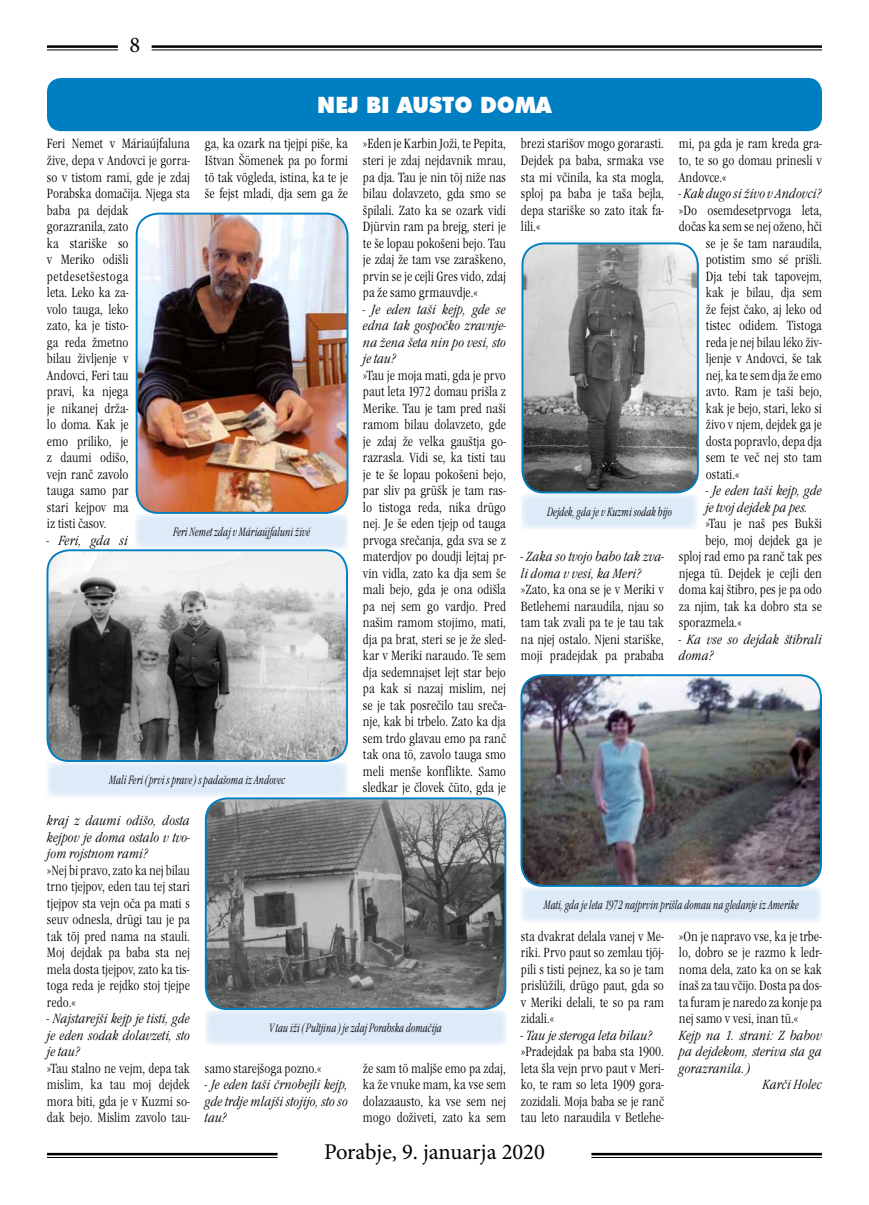
<style>
.page{position:relative;width:869px;height:1205px;background:#fff}
.page>*{position:absolute;margin:0;border:0;box-sizing:border-box;transform-origin:0 0}
.t1{font:22.5px "Minion Pro";color:#000}
.t2{font:900 22.5px "Futura BT";color:#fff;scale:.95 1}
.t3{font:13.75px/16.5px "Garamond Itc TEE Ligh Cond";color:#000;text-align:justify}
.t4{font:13.75px/16.5px "Garamond Itc TEE Ligh Cond Ital";color:#000;text-align:justify}
.t5{font:12.5px "Garamond Itc TEE Ligh Cond Ital";color:#000;scale:.8 1}
</style>
<div class="page">
<hr style="left:47px;top:45px;width:71px;height:3px;background:#000">
<hr style="left:47px;top:50px;width:71px;height:1px;background:#000">
<hr style="left:151px;top:45px;width:670px;height:3px;background:#000">
<hr style="left:151px;top:50px;width:670px;height:1px;background:#000">
<hr style="left:47px;top:1153px;width:230px;height:2px;background:#000">
<hr style="left:47px;top:1157px;width:230px;height:1px;background:#000">
<hr style="left:591px;top:1153px;width:230px;height:2px;background:#000">
<hr style="left:591px;top:1157px;width:230px;height:1px;background:#000">
<div style="left:47px;top:78px;width:774px;height:53px;background:#007ec2;border-radius:14px"></div>
<img style="left:136px;top:214px;width:211px;height:299px">
<div style="left:136px;top:213px;width:212px;height:301px;border:2px solid #007ec2;border-radius:22px"></div>
<div style="left:135px;top:514px;width:213px;height:35px;background:#ddeaf8"></div>
<img style="left:524px;top:243px;width:173px;height:249px">
<div style="left:521px;top:242px;width:177px;height:251px;border:2px solid #007ec2;border-radius:22px"></div>
<div style="left:520px;top:493px;width:178px;height:36px;background:#ddeaf8"></div>
<img style="left:49px;top:550px;width:298px;height:211px">
<div style="left:46px;top:549px;width:302px;height:213px;border:2px solid #007ec2;border-radius:22px"></div>
<div style="left:46px;top:762px;width:302px;height:35px;background:#ddeaf8"></div>
<img style="left:206px;top:798px;width:299px;height:211px">
<div style="left:205px;top:797px;width:301px;height:213px;border:2px solid #007ec2;border-radius:22px"></div>
<div style="left:205px;top:1010px;width:301px;height:35px;background:#ddeaf8"></div>
<img style="left:523px;top:675px;width:297px;height:211px">
<div style="left:520px;top:674px;width:301px;height:213px;border:2px solid #007ec2;border-radius:22px"></div>
<div style="left:520px;top:887px;width:301px;height:35px;background:#ddeaf8"></div>
<h1 class="t1" style="left:129px;top:30px;width:12px">8</h1>
<h1 class="t2" style="left:317px;top:91px;width:101px">NEJBIAUSTO</h1>
<h1 class="t2" style="left:480px;top:91px;width:20px">DOMA</h1>
<p class="t3" style="left:47px;top:136px;width:144px;text-align:left">Feri Nemet v Máriaújfaluna žive, depa v Andovci je gorra&shy;so v tistom rami, gde je zdaj<br>Porabska domačija. Njega sta baba pa dejdak gorazranila, zato<br>ka stariške so<br>v Meriko odišli petdesetšestoga<br>leta. Leko ka za-<br>volo tauga, leko<br>zato, ka je tisto-<br>ga reda žmetno<br>bilau življenje v<br>Andovci, Feri tau<br>pravi, ka njega<br>je nikanej drža-<br>lo doma. Kak je<br>emo priliko, je<br>z daumi odišo,<br>vejn ranč zavolo<br>tauga samo par<br>stari kejpov ma<br>iz tisti časov.</p>
<p class="t4" style="left:47px;top:532px;width:83px">- Feri, gda si</p>
<p class="t3" style="left:205px;top:136px;width:144px">ga, ka ozark na tjejpi piše, ka Ištvan Šömenek pa po formi tö tak vögleda, istina, ka te je še fejst mladi, dja sem ga že</p>
<p class="t5" style="left:173px;top:525px;width:173px">Feri Nemet zdaj v Máriaújfaluni živé</p>
<p class="t5" style="left:109px;top:773px;width:221px">Mali Feri (prvi s prave) s padašoma iz Andovec</p>
<p class="t3" style="left:363px;top:136px;width:144px">»Eden je Karbin Joži, te Pepita, steri je zdaj nejdavnik mrau, pa dja. Tau je nin töj niže nas bilau dolavzeto, gda smo se špilali. Zato ka se ozark vidi Djürvin ram pa brejg, steri je te še lopau pokošeni bejo. Tau je zdaj že tam vse zaraškeno, prvin se je cejli Gres vido, zdaj pa že samo grmauvdje.«</p>
<p class="t4" style="left:363px;top:301px;width:145px">- Je eden taši kejp, gde se edna tak gospočko zravnje&shy;na žena šeta nin po vesi, sto je tau?</p>
<p class="t3" style="left:363px;top:367px;width:144px">»Tau je moja mati, gda je prvo paut leta 1972 domau prišla z Merike. Tau je tam pred naši ramom bilau dolavzeto, gde je zdaj že velka gauštja go&shy;razrasla. Vidi se, ka tisti tau je te še lopau pokošeni bejo, par sliv pa grüšk je tam ras&shy;lo tistoga reda, nika drügo nej. Je še eden tjejp od tauga prvoga srečanja, gda sva se z materdjov po doudji lejtaj pr&shy;vin vidla, zato ka dja sem še mali bejo, gda je ona odišla pa nej sem go vardjo. Pred našim ramom stojimo, mati, dja pa brat, steri se je že sled&shy;kar v Meriki naraudo. Te sem dja sedemnajset lejt star bejo pa kak si nazaj mislim, nej se je tak posrečilo tau sreča&shy;nje, kak bi trbelo. Zato ka dja sem trdo glavau emo pa ranč tak ona tö, zavolo tauga smo meli menše konflikte. Samo sledkar je človek čüto, gda je</p>
<p class="t4" style="left:47px;top:813px;width:145px">kraj z daumi odišo, dosta kejpov je doma ostalo v tvo&shy;jom rojstnom rami?</p>
<p class="t3" style="left:47px;top:862px;width:144px">»Nej bi pravo, zato ka nej bilau trno tjejpov, eden tau tej stari tjejpov sta vejn oča pa mati s seuv odnesla, drügi tau je pa tak töj pred nama na stauli.<br>Moj dejdak pa baba sta nej mela dosta tjejpov, zato ka tis&shy;toga reda je rejdko stoj tjejpe redo.«</p>
<p class="t4" style="left:47px;top:1011px;width:144px">- Najstarejši kejp je tisti, gde je eden sodak dolavzeti, sto je tau?</p>
<p class="t3" style="left:47px;top:1060px;width:144px">»Tau stalno ne vejm, depa tak mislim, ka tau moj dejdek mora biti, gda je v Kuzmi so&shy;dak bejo. Mislim zavolo tau-</p>
<p class="t5" style="left:269px;top:1021px;width:217px">V tau iži (Pultjina) je zdaj Porabska domačija</p>
<p class="t3" style="left:205px;top:1060px;width:118px">samo starejšoga pozno.«</p>
<p class="t4" style="left:205px;top:1077px;width:144px">- Je eden taši črnobejli kejp, gde trdje mlajši stojijo, sto so tau?</p>
<p class="t3" style="left:363px;top:1060px;width:144px">že sam tö maljše emo pa zdaj, ka že vnuke mam, ka vse sem dolazaausto, ka vse sem nej mogo doživeti, zato ka sem</p>
<p class="t3" style="left:520px;top:136px;width:144px">brezi starišov mogo gorarasti.<br>Dejdek pa baba, srmaka vse sta mi včinila, ka sta mogla, sploj pa baba je taša bejla, depa stariške so zato itak fa&shy;lili.«</p>
<p class="t3" style="left:678px;top:136px;width:144px">mi, pa gda je ram kreda gra&shy;to, te so go domau prinesli v Andovce.«</p>
<p class="t4" style="left:678px;top:186px;width:144px">- Kak dugo si živo v Andovci?</p>
<p class="t3" style="left:678px;top:202px;width:144px">»Do osemdesetprvoga leta,</p>
<p class="t3" style="left:678px;top:218px;width:144px">dočas ka sem se nej oženo, hči</p>
<p class="t3" style="left:705px;top:235px;width:117px">se je še tam naraudila,</p>
<p class="t3" style="left:705px;top:251px;width:117px">potistim smo sé prišli.</p>
<p class="t3" style="left:705px;top:268px;width:117px">Dja tebi tak tapovejm,</p>
<p class="t3" style="left:705px;top:284px;width:117px">kak je bilau, dja sem</p>
<p class="t3" style="left:705px;top:301px;width:117px">že fejst čako, aj leko od</p>
<p class="t3" style="left:705px;top:317px;width:117px">tistec odidem. Tistoga</p>
<p class="t3" style="left:705px;top:334px;width:117px">reda je nej bilau léko živ-</p>
<p class="t3" style="left:705px;top:350px;width:117px">ljenje v Andovci, še tak</p>
<p class="t3" style="left:705px;top:367px;width:117px">nej, ka te sem dja že emo</p>
<p class="t3" style="left:705px;top:383px;width:117px">avto. Ram je taši bejo,</p>
<p class="t3" style="left:705px;top:400px;width:117px">kak je bejo, stari, leko si</p>
<p class="t3" style="left:705px;top:416px;width:117px">živo v njem, dejdek ga je</p>
<p class="t3" style="left:705px;top:433px;width:117px">dosta popravlo, depa dja</p>
<p class="t3" style="left:705px;top:449px;width:117px">sem te več nej sto tam</p>
<p class="t3" style="left:705px;top:466px;width:35px">ostati.«</p>
<p class="t4" style="left:705px;top:483px;width:118px">- Je eden taši kejp, gde je tvoj dejdek pa pes.</p>
<p class="t3" style="left:705px;top:515px;width:118px">»Tau je naš pes Bukši</p>
<p class="t3" style="left:705px;top:532px;width:118px">bejo, moj dejdek ga je</p>
<p class="t3" style="left:678px;top:548px;width:144px">sploj rad emo pa ranč tak pes</p>
<p class="t3" style="left:678px;top:565px;width:144px">njega tü. Dejdek je cejli den</p>
<p class="t3" style="left:678px;top:581px;width:144px">doma kaj štibro, pes je pa odo</p>
<p class="t3" style="left:678px;top:598px;width:144px">za njim, tak ka dobro sta se</p>
<p class="t3" style="left:678px;top:614px;width:64px">sporazmela.«</p>
<p class="t4" style="left:678px;top:631px;width:144px">- Ka vse so dejdak štibrali doma?</p>
<p class="t5" style="left:547px;top:505px;width:157px">Dejdek, gda je v Kuzmi sodak bijo</p>
<p class="t4" style="left:520px;top:549px;width:145px">- Zaka so tvojo babo tak zva&shy;li doma v vesi, ka Meri?</p>
<p class="t3" style="left:520px;top:581px;width:144px">»Zato, ka ona se je v Meriki v Betlehemi naraudila, njau so tam tak zvali pa te je tau tak na njej ostalo. Njeni stariške, moji pradejdak pa prababa</p>
<p class="t5" style="left:543px;top:898px;width:320px">Mati, gda je leta 1972 najprvin prišla domau na gledanje iz Amerike</p>
<p class="t3" style="left:520px;top:928px;width:144px">sta dvakrat delala vanej v Me&shy;riki. Prvo paut so zemlau tjöj&shy;pili s tisti pejnez, ka so je tam prislüžili, drügo paut, gda so v Meriki delali, te so pa ram zidali.«</p>
<p class="t4" style="left:520px;top:1027px;width:133px">- Tau je steroga leta bilau?</p>
<p class="t3" style="left:520px;top:1043px;width:144px">»Pradejdak pa baba sta 1900. leta šla vejn prvo paut v Meri&shy;ko, te ram so leta 1909 gora&shy;zozidali. Moja baba se je ranč tau leto naraudila v Betlehe-</p>
<p class="t3" style="left:678px;top:928px;width:144px">»On je napravo vse, ka je trbe&shy;lo, dobro se je razmo k ledr&shy;noma dela, zato ka on se kak inaš za tau včijo. Dosta pa dos&shy;ta furam je naredo za konje pa nej samo v vesi, inan tü.«</p>
<p class="t4" style="left:678px;top:1027px;width:144px">Kejp na 1. strani: Z babov</p>
<p class="t4" style="left:678px;top:1044px;width:144px">pa dejdekom, steriva sta ga</p>
<p class="t4" style="left:678px;top:1060px;width:73px">gorazranila.)</p>
<p class="t4" style="left:762px;top:1077px;width:61px">Karči Holec</p>
<h1 class="t1" style="left:324px;top:1137px;width:222px">Porabje, 9. januarja 2020</h1>
</div>
